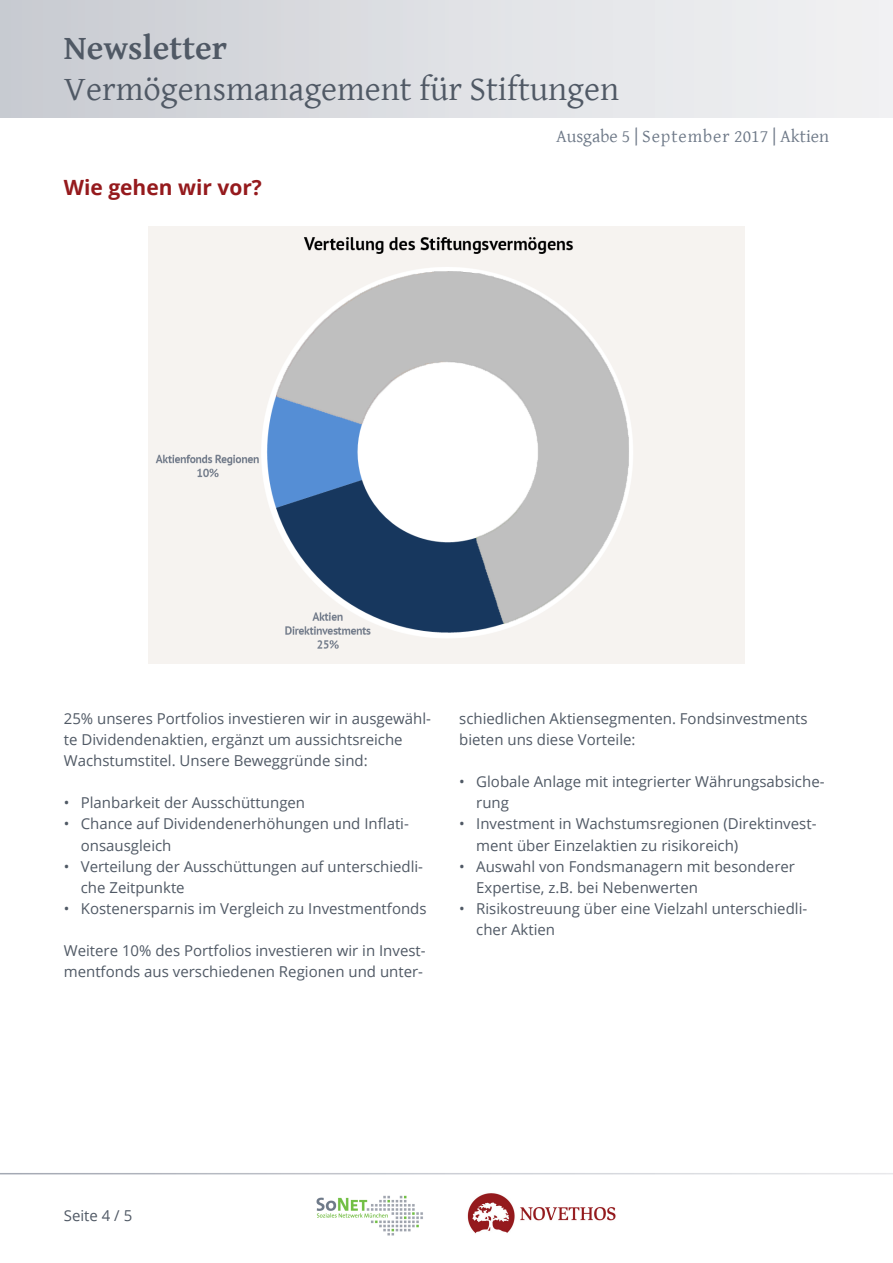
<style>
.page{position:relative;width:893px;height:1263px;background:#fff}
.page>*{position:absolute;margin:0;border:0;box-sizing:border-box;transform-origin:0 0}
.t1{font:34.5px "Gentium Basic";color:#505965}
.t2{font:700 34.5px "Gentium Basic";color:#505965}
.t3{font:700 21px "Open Sans";color:#951a1d}
.t4{font:18px "Gentium Basic";color:#6d7887}
.t5{font:15px/21px "Open Sans";color:#505965}
</style>
<div class="page">
<div style="left:0;top:0;width:893px;height:118px;background:linear-gradient(to right,#c9ccd2,#f3f3f5)"></div>
<img style="left:316px;top:1195px;width:107px;height:41px">
<img style="left:467px;top:1193px;width:48px;height:41px">
<img style="left:520px;top:1207px;width:96px;height:14px">
<img style="left:149px;top:227px;width:595px;height:436px">
<h1 class="t2" style="left:64px;top:21px;width:165px">Newsletter</h1>
<h1 class="t1" style="left:64px;top:63px;width:557px">Vermögensmanagement für Stiftungen</h1>
<p class="t4" style="left:556px;top:123px;width:275px">Ausgabe 5 | September 2017 | Aktien</p>
<h2 class="t3" style="left:64px;top:172px;width:200px">Wie gehen wir vor?</h2>
<p class="t5" style="left:64px;top:708px;width:369px">25% unseres Portfolios investieren wir in ausgewähl&shy;te Dividendenaktien, ergänzt um aussichtsreiche<br>Wachstumstitel. Unsere Beweggründe sind:</p>
<p class="t5" style="left:64px;top:792px;width:243px">• Planbarkeit der Ausschüttungen</p>
<p class="t5" style="left:81px;top:813px;width:330px;text-indent:-17px">• Chance auf Dividendenerhöhungen und Inflati&shy;onsausgleich</p>
<p class="t5" style="left:81px;top:855px;width:344px;text-indent:-17px">• Verteilung der Ausschüttungen auf unterschiedli&shy;che Zeitpunkte</p>
<p class="t5" style="left:64px;top:897px;width:364px">• Kostenersparnis im Vergleich zu Investmentfonds</p>
<p class="t5" style="left:64px;top:939px;width:363px">Weitere 10% des Portfolios investieren wir in Invest&shy;mentfonds aus verschiedenen Regionen und unter-</p>
<p class="t5" style="left:459px;top:708px;width:350px">schiedlichen Aktiensegmenten. Fondsinvestments bieten uns diese Vorteile:</p>
<p class="t5" style="left:476px;top:771px;width:350px;text-indent:-17px">• Globale Anlage mit integrierter Währungsabsiche&shy;rung</p>
<p class="t5" style="left:476px;top:813px;width:342px;text-indent:-17px">• Investment in Wachstumsregionen (Direktinvest&shy;ment über Einzelaktien zu risikoreich)</p>
<p class="t5" style="left:476px;top:855px;width:320px;text-indent:-17px">• Auswahl von Fondsmanagern mit besonderer<br>Expertise, z.B. bei Nebenwerten</p>
<p class="t5" style="left:476px;top:897px;width:332px;text-indent:-17px">• Risikostreuung über eine Vielzahl unterschiedli&shy;cher Aktien</p>
<p class="t5" style="left:64px;top:1204px;width:70px">Seite 4 / 5</p>
</div>
